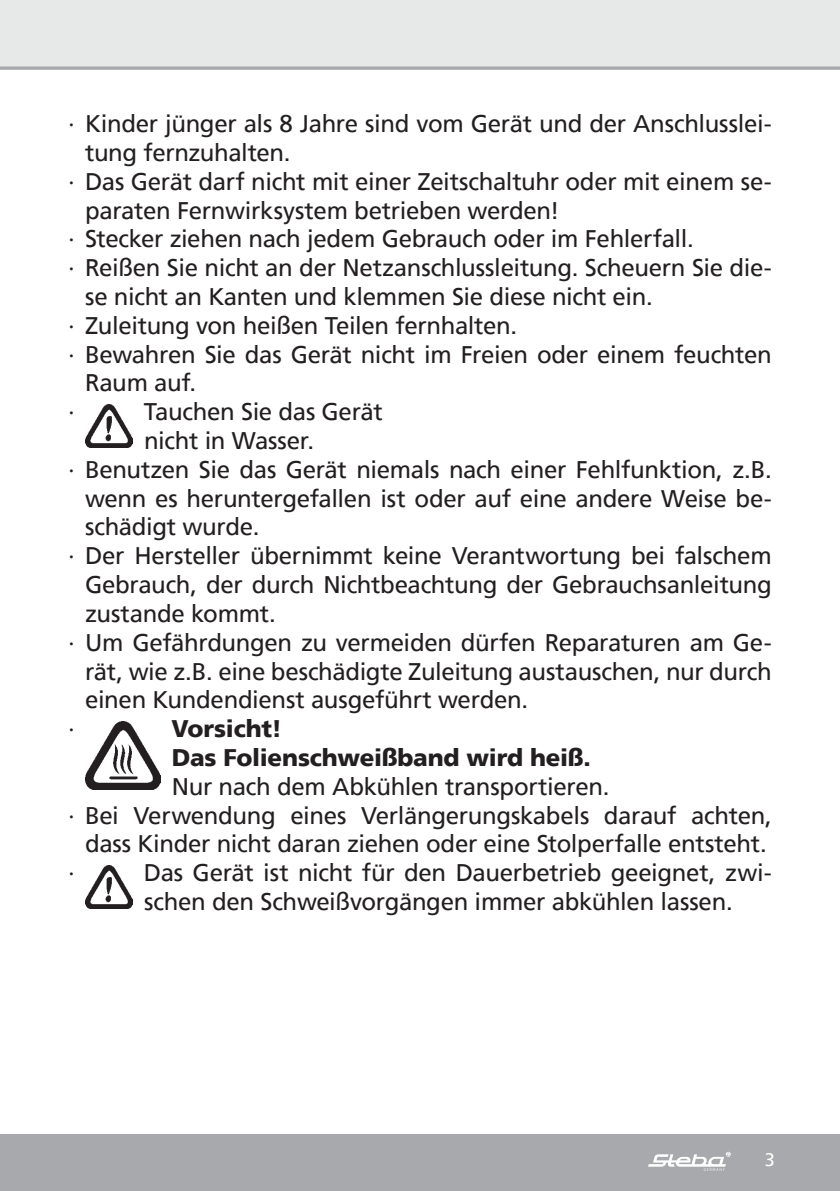
<style>
.page{position:relative;width:840px;height:1191px;background:#fff}
.page>*{position:absolute;margin:0;border:0;box-sizing:border-box;transform-origin:0 0}
.t1{font:24px/28.8px "Frutiger";letter-spacing:-.015em;color:#231f20}
.t2{font:900 24px/28.8px "Frutiger";letter-spacing:-.01em;color:#231f20}
.t3{font:18px "Frutiger";color:#fff}
</style>
<div class="page">
<div style="left:0;top:0;width:839px;height:68px;background:#e7e8e8"></div>
<div style="left:0;top:1134px;width:839px;height:57px;background:#a7a9ac"></div>
<svg style="left:648px;top:1151px;width:82px;height:19px"></svg>
<svg style="left:0;top:66px;width:839px;height:4px;background:#b2b4b7"></svg>
<img style="left:85px;top:404px;width:48px;height:44px">
<img style="left:85px;top:721px;width:75px;height:69px">
<img style="left:85px;top:865px;width:48px;height:43px">
<p class="t1" style="left:68px;top:109px;width:705px">∙ Kinder jünger als 8 Jahre sind vom Gerät und der Anschlusslei-</p>
<p class="t1" style="left:85px;top:138px;width:207px">tung fernzuhalten.</p>
<p class="t1" style="left:68px;top:167px;width:705px">∙ Das Gerät darf nicht mit einer Zeitschaltuhr oder mit einem se-</p>
<p class="t1" style="left:85px;top:196px;width:475px">paraten Fernwirksystem betrieben werden!</p>
<p class="t1" style="left:68px;top:224px;width:626px">∙ Stecker ziehen nach jedem Gebrauch oder im Fehlerfall.</p>
<p class="t1" style="left:68px;top:253px;width:705px">∙ Reißen Sie nicht an der Netzanschlussleitung. Scheuern Sie die-</p>
<p class="t1" style="left:85px;top:282px;width:569px">se nicht an Kanten und klemmen Sie diese nicht ein.</p>
<p class="t1" style="left:68px;top:311px;width:450px">∙ Zuleitung von heißen Teilen fernhalten.</p>
<p class="t1" style="left:68px;top:340px;width:704px">∙ Bewahren Sie das Gerät nicht im Freien oder einem feuchten</p>
<p class="t1" style="left:85px;top:368px;width:113px">Raum auf.</p>
<p class="t1" style="left:68px;top:397px;width:8px">∙</p>
<p class="t1" style="left:144px;top:397px;width:240px">Tauchen Sie das Gerät</p>
<p class="t1" style="left:144px;top:426px;width:171px">nicht in Wasser.</p>
<p class="t1" style="left:68px;top:455px;width:704px">∙ Benutzen Sie das Gerät niemals nach einer Fehlfunktion, z.B.</p>
<p class="t1" style="left:85px;top:484px;width:687px">wenn es heruntergefallen ist oder auf eine andere Weise be-</p>
<p class="t1" style="left:85px;top:512px;width:176px">schädigt wurde.</p>
<p class="t1" style="left:68px;top:541px;width:704px">∙ Der Hersteller übernimmt keine Verantwortung bei falschem</p>
<p class="t1" style="left:85px;top:570px;width:687px">Gebrauch, der durch Nichtbeachtung der Gebrauchsanleitung</p>
<p class="t1" style="left:85px;top:599px;width:192px">zustande kommt.</p>
<p class="t1" style="left:68px;top:628px;width:705px">∙ Um Gefährdungen zu vermeiden dürfen Reparaturen am Ge-</p>
<p class="t1" style="left:85px;top:656px;width:687px">rät, wie z.B. eine beschädigte Zuleitung austauschen, nur durch</p>
<p class="t1" style="left:85px;top:685px;width:444px">einen Kundendienst ausgeführt werden.</p>
<p class="t1" style="left:68px;top:714px;width:8px">∙</p>
<p class="t2" style="left:171px;top:714px;width:420px">Vorsicht!<br>Das Folienschweißband wird heiß.</p>
<p class="t1" style="left:172px;top:772px;width:439px">Nur nach dem Abkühlen transportieren.</p>
<p class="t1" style="left:68px;top:800px;width:705px">∙ Bei Verwendung eines Verlängerungskabels darauf achten,</p>
<p class="t1" style="left:85px;top:829px;width:682px">dass Kinder nicht daran ziehen oder eine Stolperfalle entsteht.</p>
<p class="t1" style="left:68px;top:858px;width:8px">∙</p>
<p class="t1" style="left:144px;top:858px;width:629px">Das Gerät ist nicht für den Dauerbetrieb geeignet, zwi&shy;schen den Schweißvorgängen immer abkühlen lassen.</p>
<p class="t3" style="left:764px;top:1149px;width:12px">3</p>
</div>
